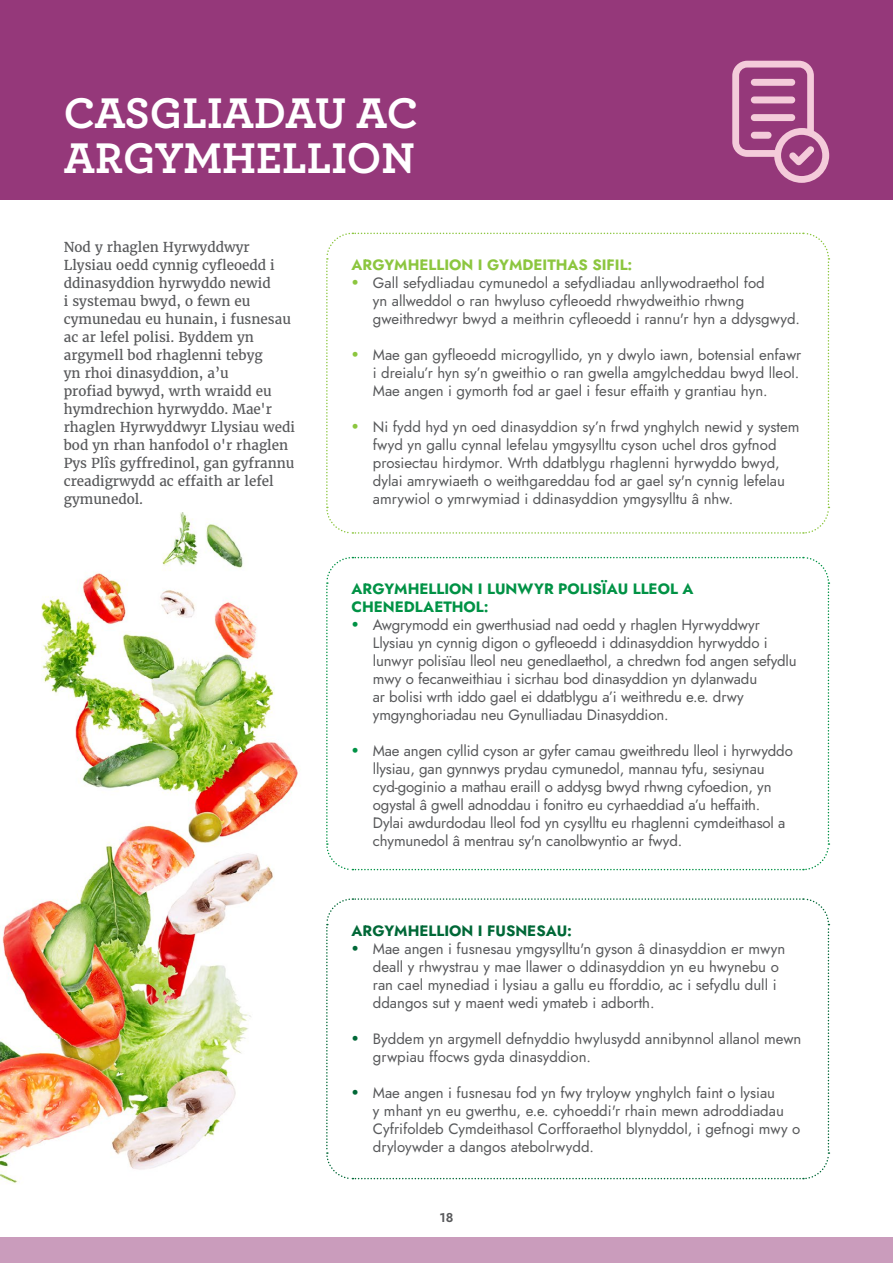
<style>
.page{position:relative;width:893px;height:1263px;background:#fff}
.page>*{position:absolute;margin:0;border:0;box-sizing:border-box;transform-origin:0 0}
.t1{font:700 45px/45px "Archer Pro";color:#fff}
.t2{font:15px/18px "Jost";color:#58595b}
.t3{font:700 15px/18px "Jost";color:#009245}
.t4{font:700 15px "Jost";color:#8cc63f}
.t5{font:700 15px "Jost";color:#006837}
.t6{font:13.5px/18px "Merriweather";color:#58595b}
.t7{font:600 12.75px "Jost";color:#58595b}
.s1{font-family:"Arvo";font-weight:700;color:#8cc63f}
.s2{font-family:"Arvo";font-weight:700;color:#009245}
.s3{font-family:"Arvo";font-weight:700;color:#006837}
</style>
<div class="page">
<img style="left:0;top:512px;width:298px;height:672px">
<svg style="left:326px;top:232px;width:504px;height:302px"></svg>
<svg style="left:326px;top:556px;width:504px;height:315px"></svg>
<svg style="left:326px;top:898px;width:504px;height:282px"></svg>
<div style="left:0;top:1237px;width:893px;height:26px;background:#ca9cbc"></div>
<div style="left:0;top:0;width:893px;height:199px;background:#95387a"></div>
<svg style="left:732px;top:61px;width:97px;height:122px"></svg>
<div style="left:751px;top:79px;width:44px;height:7px;background:#f4cbda;border-radius:3px"></div>
<div style="left:751px;top:96px;width:44px;height:7px;background:#f4cbda;border-radius:3px"></div>
<div style="left:751px;top:114px;width:44px;height:7px;background:#f4cbda;border-radius:3px"></div>
<div style="left:751px;top:132px;width:20px;height:7px;background:#f4cbda;border-radius:3px"></div>
<h1 class="t1" style="left:64px;top:87px;width:356px">CASGLIADAU AC<br>ARGYMHELLION</h1>
<p class="t6" style="left:64px;top:238px;width:233px">Nod y rhaglen Hyrwyddwyr<br>Llysiau oedd cynnig cyfleoedd i ddinasyddion hyrwyddo newid<br>i systemau bwyd, o fewn eu cymunedau eu hunain, i fusnesau ac ar lefel polisi. Byddem yn argymell bod rhaglenni tebyg<br>yn rhoi dinasyddion, a’u<br>profiad bywyd, wrth wraidd eu hymdrechion hyrwyddo. Mae'r rhaglen Hyrwyddwyr Llysiau wedi bod yn rhan hanfodol o'r rhaglen<br>Pys Plîs gyffredinol, gan gyfrannu creadigrwydd ac effaith ar lefel gymunedol.</p>
<p class="t4" style="left:352px;top:255px;width:282px">ARGYMHELLION I GYMDEITHAS SIFIL:</p>
<p class="t2" style="left:373px;top:274px;width:429px;text-indent:-21px"><span class="s1">•</span> Gall sefydliadau cymunedol a sefydliadau anllywodraethol fod<br>yn allweddol o ran hwyluso cyfleoedd rhwydweithio rhwng gweithredwyr bwyd a meithrin cyfleoedd i rannu'r hyn a ddysgwyd.</p>
<p class="t2" style="left:373px;top:346px;width:430px;text-indent:-21px"><span class="s1">•</span> Mae gan gyfleoedd microgyllido, yn y dwylo iawn, botensial enfawr i dreialu’r hyn sy’n gweithio o ran gwella amgylcheddau bwyd lleol.<br>Mae angen i gymorth fod ar gael i fesur effaith y grantiau hyn.</p>
<p class="t2" style="left:373px;top:418px;width:428px;text-indent:-21px"><span class="s1">•</span> Ni fydd hyd yn oed dinasyddion sy’n frwd ynghylch newid y system fwyd yn gallu cynnal lefelau ymgysylltu cyson uchel dros gyfnod prosiectau hirdymor. Wrth ddatblygu rhaglenni hyrwyddo bwyd, dylai amrywiaeth o weithgareddau fod ar gael sy'n cynnig lefelau amrywiol o ymrwymiad i ddinasyddion ymgysylltu â nhw.</p>
<p class="t3" style="left:352px;top:580px;width:343px">ARGYMHELLION I LUNWYR POLISÏAU LLEOL A<br>CHENEDLAETHOL:</p>
<p class="t2" style="left:373px;top:616px;width:425px;text-indent:-21px"><span class="s2">•</span> Awgrymodd ein gwerthusiad nad oedd y rhaglen Hyrwyddwyr Llysiau yn cynnig digon o gyfleoedd i ddinasyddion hyrwyddo i lunwyr polisïau lleol neu genedlaethol, a chredwn fod angen sefydlu mwy o fecanweithiau i sicrhau bod dinasyddion yn dylanwadu<br>ar bolisi wrth iddo gael ei ddatblygu a’i weithredu e.e. drwy ymgynghoriadau neu Gynulliadau Dinasyddion.</p>
<p class="t2" style="left:373px;top:742px;width:421px;text-indent:-21px"><span class="s2">•</span> Mae angen cyllid cyson ar gyfer camau gweithredu lleol i hyrwyddo llysiau, gan gynnwys prydau cymunedol, mannau tyfu, sesiynau cyd-goginio a mathau eraill o addysg bwyd rhwng cyfoedion, yn ogystal â gwell adnoddau i fonitro eu cyrhaeddiad a’u heffaith.<br>Dylai awdurdodau lleol fod yn cysylltu eu rhaglenni cymdeithasol a chymunedol â mentrau sy'n canolbwyntio ar fwyd.</p>
<p class="t5" style="left:352px;top:921px;width:222px">ARGYMHELLION I FUSNESAU:</p>
<p class="t2" style="left:373px;top:940px;width:414px;text-indent:-21px"><span class="s3">•</span> Mae angen i fusnesau ymgysylltu'n gyson â dinasyddion er mwyn deall y rhwystrau y mae llawer o ddinasyddion yn eu hwynebu o ran cael mynediad i lysiau a gallu eu fforddio, ac i sefydlu dull i ddangos sut y maent wedi ymateb i adborth.</p>
<p class="t2" style="left:373px;top:1030px;width:430px;text-indent:-21px"><span class="s3">•</span> Byddem yn argymell defnyddio hwylusydd annibynnol allanol mewn grwpiau ffocws gyda dinasyddion.</p>
<p class="t2" style="left:373px;top:1084px;width:429px;text-indent:-21px"><span class="s3">•</span> Mae angen i fusnesau fod yn fwy tryloyw ynghylch faint o lysiau<br>y mhant yn eu gwerthu, e.e. cyhoeddi'r rhain mewn adroddiadau Cyfrifoldeb Cymdeithasol Corfforaethol blynyddol, i gefnogi mwy o dryloywder a dangos atebolrwydd.</p>
<p class="t7" style="left:439px;top:1209px;width:15px">18</p>
</div>
